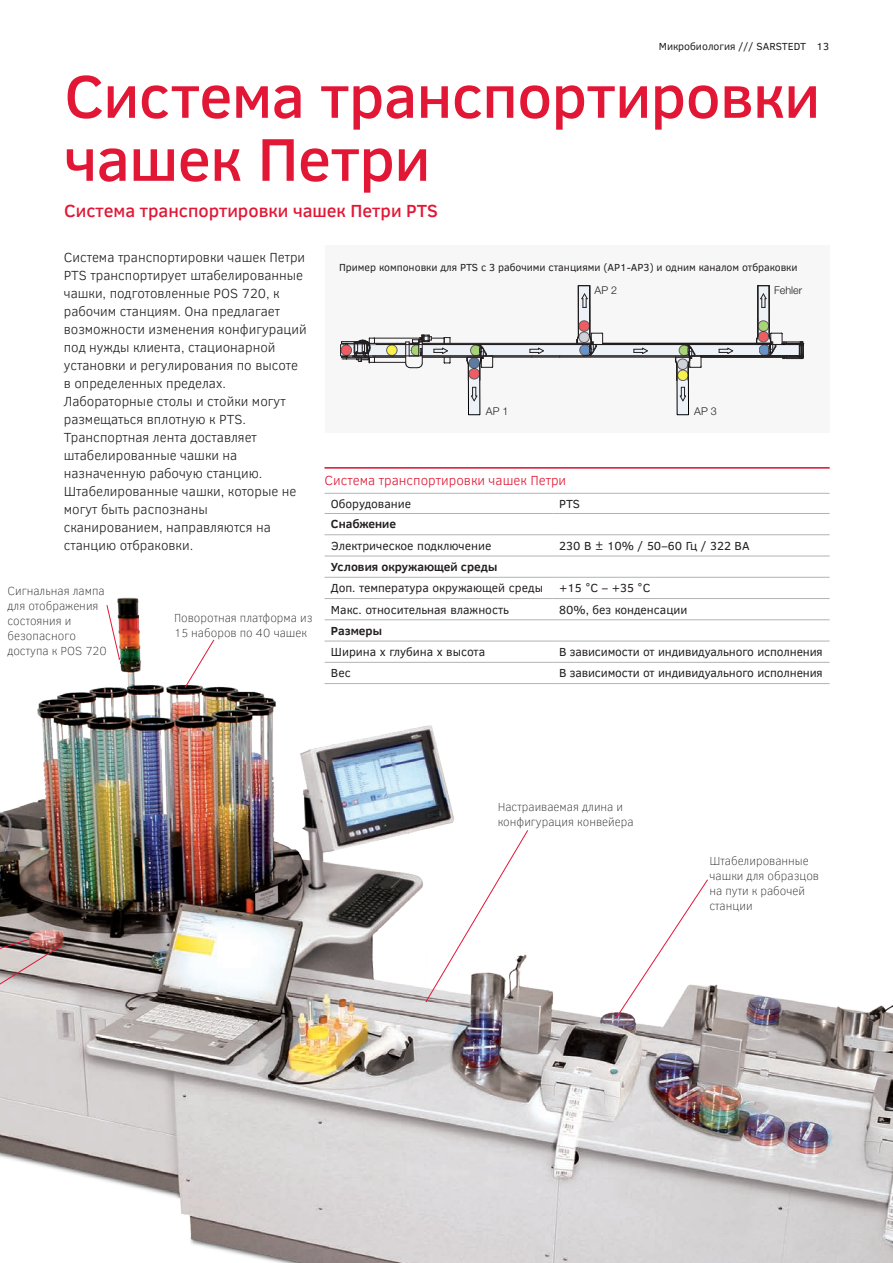
<style>
.page{position:relative;width:893px;height:1263px;background:#fff}
.page>*{position:absolute;margin:0;border:0;box-sizing:border-box;transform-origin:0 0}
.t1{font:500 61.5px/63px "Clear Sans";letter-spacing:-.01em;color:#e21736}
.t2{font:500 18px "Clear Sans";color:#e21736}
.t3{font:300 13.5px/18px "Clear Sans";color:#231f20}
.t4{font:300 13.5px "Clear Sans";color:#e21736}
.t5{font:12px "Clear Sans";color:#231f20}
.t6{font:100 12px/15px "Clear Sans";color:#231f20}
.t7{font:700 12px "Clear Sans";color:#231f20}
.t8{font:300 10.8px "Helvetica Neue";color:#231f20}
.t9{font:10.5px "Clear Sans";color:#231f20}
</style>
<div class="page">
<img style="left:0;top:555px;width:893px;height:708px">
<svg style="left:185px;top:639px;width:29px;height:49px"></svg>
<svg style="left:616px;top:879px;width:92px;height:138px"></svg>
<svg style="left:426px;top:830px;width:102px;height:172px"></svg>
<svg style="left:106px;top:605px;width:14px;height:55px"></svg>
<div style="left:325px;top:244px;width:505px;height:188px;background:#f7f7f8"></div>
<div style="left:341px;top:345px;width:462px;height:11px;background:#edf2f8"></div>
<div style="left:340px;top:344px;width:463px;height:12px;border:1px solid #231f20"></div>
<hr style="left:422px;top:344px;width:100px;height:1px;background:#231f20">
<hr style="left:422px;top:357px;width:59px;height:1px;background:#231f20">
<hr style="left:548px;top:344px;width:43px;height:1px;background:#231f20">
<hr style="left:560px;top:356px;width:129px;height:1px;background:#231f20">
<hr style="left:560px;top:357px;width:129px;height:1px;background:#231f20">
<hr style="left:493px;top:357px;width:39px;height:1px;background:#231f20">
<hr style="left:422px;top:356px;width:59px;height:1px;background:#231f20">
<hr style="left:492px;top:356px;width:40px;height:1px;background:#231f20">
<hr style="left:444px;top:343px;width:147px;height:1px;background:#231f20">
<hr style="left:602px;top:344px;width:168px;height:1px;background:#231f20">
<hr style="left:603px;top:343px;width:167px;height:1px;background:#231f20">
<hr style="left:701px;top:357px;width:82px;height:1px;background:#231f20">
<hr style="left:700px;top:356px;width:97px;height:1px;background:#231f20">
<svg style="left:522px;top:344px;width:38px;height:14px"></svg>
<svg style="left:634px;top:348px;width:14px;height:6px"></svg>
<svg style="left:719px;top:348px;width:14px;height:6px"></svg>
<svg style="left:341px;top:335px;width:110px;height:33px"></svg>
<svg style="left:577px;top:285px;width:26px;height:71px"></svg>
<svg style="left:675px;top:345px;width:27px;height:70px"></svg>
<svg style="left:756px;top:285px;width:49px;height:74px"></svg>
<div style="left:758px;top:331px;width:11px;height:11px;background:#ed5d63;border-radius:50%"></div>
<div style="left:758px;top:331px;width:11px;height:11px;border:1px solid #231f20;border-radius:50%"></div>
<div style="left:758px;top:321px;width:11px;height:10px;background:#a8d376;border-radius:50%"></div>
<div style="left:758px;top:321px;width:11px;height:10px;border:1px solid #231f20;border-radius:50%"></div>
<svg style="left:467px;top:345px;width:26px;height:70px"></svg>
<svg style="left:0;top:939px;width:62px;height:215px;background:#c7bfbf"></svg>
<svg style="left:325px;top:535px;width:505px;height:148px"></svg>
<hr style="left:325px;top:493px;width:228px;height:1px;background:#b2b3b7">
<hr style="left:553px;top:493px;width:277px;height:1px;background:#b2b3b7">
<hr style="left:325px;top:513px;width:228px;height:1px;background:#b2b3b7">
<hr style="left:553px;top:513px;width:277px;height:1px;background:#b2b3b7">
<hr style="left:325px;top:534px;width:228px;height:1px;background:#b2b3b7">
<hr style="left:553px;top:534px;width:277px;height:1px;background:#b2b3b7">
<hr style="left:325px;top:556px;width:228px;height:1px;background:#b2b3b7">
<hr style="left:553px;top:556px;width:277px;height:1px;background:#b2b3b7">
<hr style="left:325px;top:577px;width:228px;height:1px;background:#b2b3b7">
<hr style="left:553px;top:577px;width:277px;height:1px;background:#b2b3b7">
<hr style="left:325px;top:598px;width:228px;height:1px;background:#b2b3b7">
<hr style="left:553px;top:598px;width:277px;height:1px;background:#b2b3b7">
<hr style="left:325px;top:619px;width:228px;height:1px;background:#b2b3b7">
<hr style="left:553px;top:619px;width:277px;height:1px;background:#b2b3b7">
<hr style="left:325px;top:641px;width:228px;height:1px;background:#b2b3b7">
<hr style="left:553px;top:641px;width:277px;height:1px;background:#b2b3b7">
<hr style="left:325px;top:662px;width:228px;height:1px;background:#b2b3b7">
<hr style="left:553px;top:662px;width:277px;height:1px;background:#b2b3b7">
<hr style="left:325px;top:683px;width:228px;height:1px;background:#b2b3b7">
<hr style="left:553px;top:683px;width:277px;height:1px;background:#b2b3b7">
<hr style="left:325px;top:467px;width:505px;height:1px;background:#e21736">
<p class="t9" style="left:659px;top:39px;width:172px">Микробиология /// SARSTEDT 13</p>
<h1 class="t1" style="left:64px;top:64px;width:757px">Система транспортировки чашек Петри</h1>
<h2 class="t2" style="left:64px;top:198px;width:375px">Система транспортировки чашек Петри PTS</h2>
<p class="t3" style="left:64px;top:248px;width:244px">Система транспортировки чашек Петри<br>PTS транспортирует штабелированные чашки, подготовленные POS 720, к рабочим станциям. Она предлагает возможности изменения конфигураций под нужды клиента, стационарной установки и регулирования по высоте в определенных пределах.<br>Лабораторные столы и стойки могут размещаться вплотную к PTS.<br>Транспортная лента доставляет штабелированные чашки на назначенную рабочую станцию.<br>Штабелированные чашки, которые не могут быть распознаны сканированием, направляются на станцию отбраковки.</p>
<p class="t6" style="left:7px;top:583px;width:101px">Сигнальная лампа для отображения состояния и безопасного доступа к POS 720</p>
<p class="t6" style="left:174px;top:610px;width:140px">Поворотная платформа из<br>15 наборов по 40 чашек</p>
<p class="t9" style="left:339px;top:261px;width:460px">Пример компоновки для PTS с 3 рабочими станциями (AP1-AP3) и одним каналом отбраковки</p>
<p class="t8" style="left:595px;top:283px;width:24px">AP 2</p>
<p class="t8" style="left:774px;top:283px;width:30px">Fehler</p>
<p class="t8" style="left:486px;top:404px;width:24px">AP 1</p>
<p class="t8" style="left:694px;top:404px;width:24px">AP 3</p>
<p class="t4" style="left:325px;top:472px;width:243px">Система транспортировки чашек Петри</p>
<p class="t5" style="left:331px;top:496px;width:82px">Оборудование</p>
<p class="t5" style="left:559px;top:496px;width:22px">PTS</p>
<p class="t7" style="left:331px;top:515px;width:67px">Снабжение</p>
<p class="t5" style="left:331px;top:538px;width:162px">Электрическое подключение</p>
<p class="t5" style="left:559px;top:538px;width:192px">230 В ± 10% / 50–60 Гц / 322 ВА</p>
<p class="t7" style="left:331px;top:558px;width:168px">Условия окружающей среды</p>
<p class="t5" style="left:331px;top:580px;width:214px">Доп. температура окружающей среды</p>
<p class="t5" style="left:559px;top:580px;width:93px">+15 °C – +35 °C</p>
<p class="t5" style="left:331px;top:601px;width:180px">Макс. относительная влажность</p>
<p class="t5" style="left:559px;top:601px;width:130px">80%, без конденсации</p>
<p class="t7" style="left:331px;top:622px;width:52px">Размеры</p>
<p class="t5" style="left:331px;top:644px;width:156px">Ширина x глубина x высота</p>
<p class="t5" style="left:559px;top:644px;width:265px">В зависимости от индивидуального исполнения</p>
<p class="t5" style="left:331px;top:665px;width:21px">Вес</p>
<p class="t5" style="left:559px;top:665px;width:265px">В зависимости от индивидуального исполнения</p>
<p class="t6" style="left:498px;top:799px;width:137px">Настраиваемая длина и конфигурация конвейера</p>
<p class="t6" style="left:709px;top:853px;width:111px">Штабелированные чашки для образцов на пути к рабочей станции</p>
</div>
